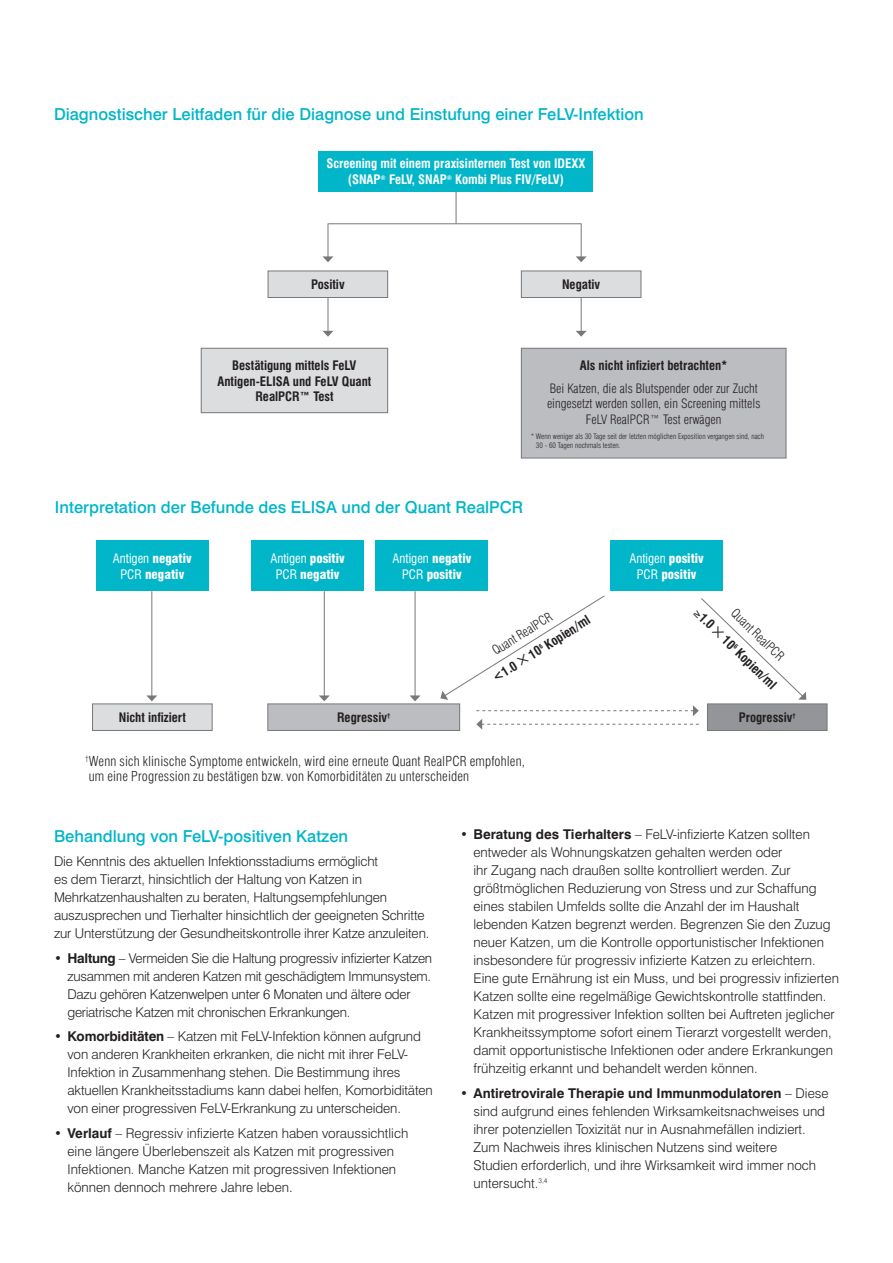
<style>
.page{position:relative;width:893px;height:1263px;background:#fff}
.page>*{position:absolute;margin:0;border:0;box-sizing:border-box;transform-origin:0 0}
.Paragraph_headings{font:500 16.5px "Swiss 721 BT";color:#00b6c8}
.Body{font:500 16.5px "Swiss 721 BT";color:#00b6c8}
.Body-2{font:300 13.5px/18px "Swiss 721 BT";color:#231f20}
.Body-3{font:300 13.5px/18px "Swiss 721 BT";letter-spacing:-.02em;color:#231f20}
.t1{font:300 condensed 13.5px/15px "Swiss 721 BT";letter-spacing:.015em;color:#231f20}
.Body-4{font:700 condensed 12.75px/15.8px "Swiss 721 BT";color:#231f20;text-align:center}
.Table_body{font:300 condensed 12.75px/15.8px "Swiss 721 BT";color:#231f20;text-align:center}
.Body-5{font:900 condensed 12.75px/15.8px "Swiss 721 BT";color:#fff;text-align:center}
.Body-6{font:700 condensed 12.75px/15.8px "Swiss 721 BT";color:#fff;text-align:center}
.Table_body-2{font:700 condensed 12.75px "Swiss 721 BT";color:#231f20}
.Body-7{font:300 condensed 12.75px "Swiss 721 BT";color:#231f20}
.Table_body-3{font:300 condensed 7.5px/9px "Swiss 721 BT";color:#231f20}
.s1{font-weight:400}
.s2{font-weight:700}
</style>
<div class="page">
<hr style="left:456px;top:167px;width:1px;height:57px;background:#76787b">
<hr style="left:151px;top:591px;width:1px;height:105px;background:#76787b">
<svg style="left:146px;top:695px;width:11px;height:6px"></svg>
<hr style="left:324px;top:591px;width:1px;height:105px;background:#76787b">
<svg style="left:319px;top:695px;width:11px;height:6px"></svg>
<hr style="left:415px;top:591px;width:1px;height:105px;background:#76787b">
<svg style="left:410px;top:695px;width:11px;height:6px"></svg>
<div style="left:93px;top:704px;width:119px;height:26px;background:#dcdddf"></div>
<div style="left:92px;top:704px;width:120px;height:27px;border:1px solid #76787b"></div>
<div style="left:268px;top:704px;width:192px;height:26px;background:#bcbdc0"></div>
<div style="left:268px;top:704px;width:192px;height:27px;border:1px solid #76787b"></div>
<div style="left:707px;top:704px;width:120px;height:26px;background:#939598"></div>
<div style="left:707px;top:704px;width:120px;height:27px;border:1px solid #76787b"></div>
<hr style="left:328px;top:223px;width:1px;height:34px;background:#76787b">
<svg style="left:322px;top:256px;width:11px;height:6px"></svg>
<hr style="left:581px;top:223px;width:1px;height:34px;background:#76787b">
<svg style="left:576px;top:256px;width:11px;height:6px"></svg>
<div style="left:318px;top:151px;width:275px;height:40px;background:#00b6c8"></div>
<div style="left:96px;top:541px;width:112px;height:50px;background:#00b6c8"></div>
<div style="left:251px;top:541px;width:113px;height:50px;background:#00b6c8"></div>
<div style="left:376px;top:541px;width:112px;height:50px;background:#00b6c8"></div>
<div style="left:610px;top:541px;width:113px;height:50px;background:#00b6c8"></div>
<div style="left:201px;top:348px;width:187px;height:65px;background:#dcdddf"></div>
<div style="left:201px;top:348px;width:187px;height:65px;border:1px solid #76787b"></div>
<svg style="left:440px;top:595px;width:366px;height:135px"></svg>
<hr style="left:328px;top:223px;width:253px;height:1px;background:#76787b">
<div style="left:268px;top:271px;width:120px;height:26px;background:#dcdddf"></div>
<div style="left:268px;top:271px;width:120px;height:27px;border:1px solid #76787b"></div>
<div style="left:521px;top:271px;width:120px;height:26px;background:#dcdddf"></div>
<div style="left:521px;top:271px;width:120px;height:27px;border:1px solid #76787b"></div>
<hr style="left:328px;top:298px;width:1px;height:34px;background:#76787b">
<svg style="left:323px;top:331px;width:10px;height:6px"></svg>
<hr style="left:581px;top:298px;width:1px;height:34px;background:#76787b">
<svg style="left:576px;top:331px;width:11px;height:6px"></svg>
<div style="left:521px;top:348px;width:265px;height:110px;background:#bcbdc0"></div>
<div style="left:521px;top:348px;width:265px;height:110px;border:1px solid #76787b"></div>
<p class="Paragraph_headings" style="left:54px;top:104px;width:591px">Diagnostischer Leitfaden für die Diagnose und Einstufung einer FeLV-Infektion</p>
<p class="Body-6" style="left:326px;top:156px;width:260px">Screening mit einem praxisinternen Test von IDEXX (SNAP<sup>®</sup> FeLV, SNAP<sup>®</sup> Kombi Plus FIV/FeLV)</p>
<p class="Body-4" style="left:311px;top:277px;width:35px">Positiv</p>
<p class="Body-4" style="left:562px;top:277px;width:40px">Negativ</p>
<p class="Body-4" style="left:217px;top:357px;width:155px">Bestätigung mittels FeLV<br>Antigen-ELISA und FeLV Quant<br>RealPCR™ Test</p>
<p class="Table_body-2" style="left:580px;top:358px;width:149px">Als nicht infiziert betrachten*</p>
<p class="Table_body" style="left:547px;top:380px;width:215px">Bei Katzen, die als Blutspender oder zur Zucht eingesetzt werden sollen, ein Screening mittels<br>FeLV RealPCR™ Test erwägen</p>
<p class="Table_body-3" style="left:536px;top:432px;width:230px;text-indent:-5px">* Wenn weniger als 30 Tage seit der letzten möglichen Exposition vergangen sind, nach<br>30 - 60 Tagen nochmals testen.</p>
<p class="Paragraph_headings" style="left:55px;top:497px;width:470px">Interpretation der Befunde des ELISA und der Quant RealPCR</p>
<p class="Body-5" style="left:113px;top:550px;width:80px"><span class="s1">Antigen</span> negativ<br><span class="s1">PCR</span> negativ</p>
<p class="Body-5" style="left:270px;top:551px;width:76px"><span class="s1">Antigen</span> positiv<br><span class="s1">PCR</span> negativ</p>
<p class="Body-5" style="left:393px;top:550px;width:80px"><span class="s1">Antigen</span> negativ<br><span class="s1">PCR</span> positiv</p>
<p class="Body-5" style="left:629px;top:550px;width:76px"><span class="s1">Antigen</span> positiv<br><span class="s1">PCR</span> positiv</p>
<p class="Body-7" style="left:739px;top:606px;width:70px;rotate:44deg">Quant RealPCR</p>
<p class="Body-4" style="left:489px;top:672px;width:114px;rotate:-32deg">&lt;1.0 ✕ 10<sup>6</sup> Kopien/ml</p>
<p class="Body-4" style="left:701px;top:605px;width:111px;rotate:44deg">≥1.0 ✕ 10<sup>6</sup> Kopien/ml</p>
<p class="Body-7" style="left:489px;top:645px;width:70px;rotate:-32deg">Quant RealPCR</p>
<p class="Body-4" style="left:119px;top:710px;width:68px">Nicht infiziert</p>
<p class="Body-4" style="left:337px;top:710px;width:55px">Regressiv<sup>†</sup></p>
<p class="Body-4" style="left:739px;top:710px;width:59px">Progressiv<sup>†</sup></p>
<p class="t1" style="left:85px;top:754px;width:441px"><sup>†</sup>Wenn sich klinische Symptome entwickeln, wird eine erneute Quant RealPCR empfohlen, um eine Progression zu bestätigen bzw. von Komorbiditäten zu unterscheiden</p>
<p class="Body" style="left:54px;top:826px;width:296px">Behandlung von FeLV-positiven Katzen</p>
<p class="Body-2" style="left:54px;top:852px;width:377px">Die Kenntnis des aktuellen Infektionsstadiums ermöglicht<br>es dem Tierarzt, hinsichtlich der Haltung von Katzen in Mehrkatzenhaushalten zu beraten, Haltungsempfehlungen auszusprechen und Tierhalter hinsichtlich der geeigneten Schritte zur Unterstützung der Gesundheitskontrolle ihrer Katze anzuleiten.</p>
<p class="Body-3" style="left:68px;top:949px;width:366px;text-indent:-14px">• <span class="s2">Haltung</span> – Vermeiden Sie die Haltung progressiv infizierter Katzen zusammen mit anderen Katzen mit geschädigtem Immunsystem.<br>Dazu gehören Katzenwelpen unter 6 Monaten und ältere oder geriatrische Katzen mit chronischen Erkrankungen.</p>
<p class="Body-2" style="left:68px;top:1027px;width:367px;text-indent:-14px">• <span class="s2">Komorbiditäten</span> – Katzen mit FeLV-Infektion können aufgrund von anderen Krankheiten erkranken, die nicht mit ihrer FeLV-Infektion in Zusammenhang stehen. Die Bestimmung ihres aktuellen Krankheitsstadiums kann dabei helfen, Komorbiditäten von einer progressiven FeLV-Erkrankung zu unterscheiden.</p>
<p class="Body-2" style="left:68px;top:1124px;width:342px;text-indent:-14px">• <span class="s2">Verlauf</span> – Regressiv infizierte Katzen haben voraussichtlich eine längere Überlebenszeit als Katzen mit progressiven Infektionen. Manche Katzen mit progressiven Infektionen können dennoch mehrere Jahre leben.</p>
<p class="Body-2" style="left:473px;top:825px;width:367px;text-indent:-14px">• <span class="s2">Beratung des Tierhalters</span> – FeLV-infizierte Katzen sollten entweder als Wohnungskatzen gehalten werden oder<br>ihr Zugang nach draußen sollte kontrolliert werden. Zur größtmöglichen Reduzierung von Stress und zur Schaffung eines stabilen Umfelds sollte die Anzahl der im Haushalt lebenden Katzen begrenzt werden. Begrenzen Sie den Zuzug neuer Katzen, um die Kontrolle opportunistischer Infektionen insbesondere für progressiv infizierte Katzen zu erleichtern.<br>Eine gute Ernährung ist ein Muss, und bei progressiv infizierten Katzen sollte eine regelmäßige Gewichtskontrolle stattfinden.<br>Katzen mit progressiver Infektion sollten bei Auftreten jeglicher Krankheitssymptome sofort einem Tierarzt vorgestellt werden, damit opportunistische Infektionen oder andere Erkrankungen frühzeitig erkannt und behandelt werden können.</p>
<p class="Body-2" style="left:473px;top:1084px;width:357px;text-indent:-14px">• <span class="s2">Antiretrovirale Therapie und Immunmodulatoren</span> – Diese sind aufgrund eines fehlenden Wirksamkeitsnachweises und ihrer potenziellen Toxizität nur in Ausnahmefällen indiziert.<br>Zum Nachweis ihres klinischen Nutzens sind weitere<br>Studien erforderlich, und ihre Wirksamkeit wird immer noch untersucht.<sup>3,4</sup></p>
</div>
